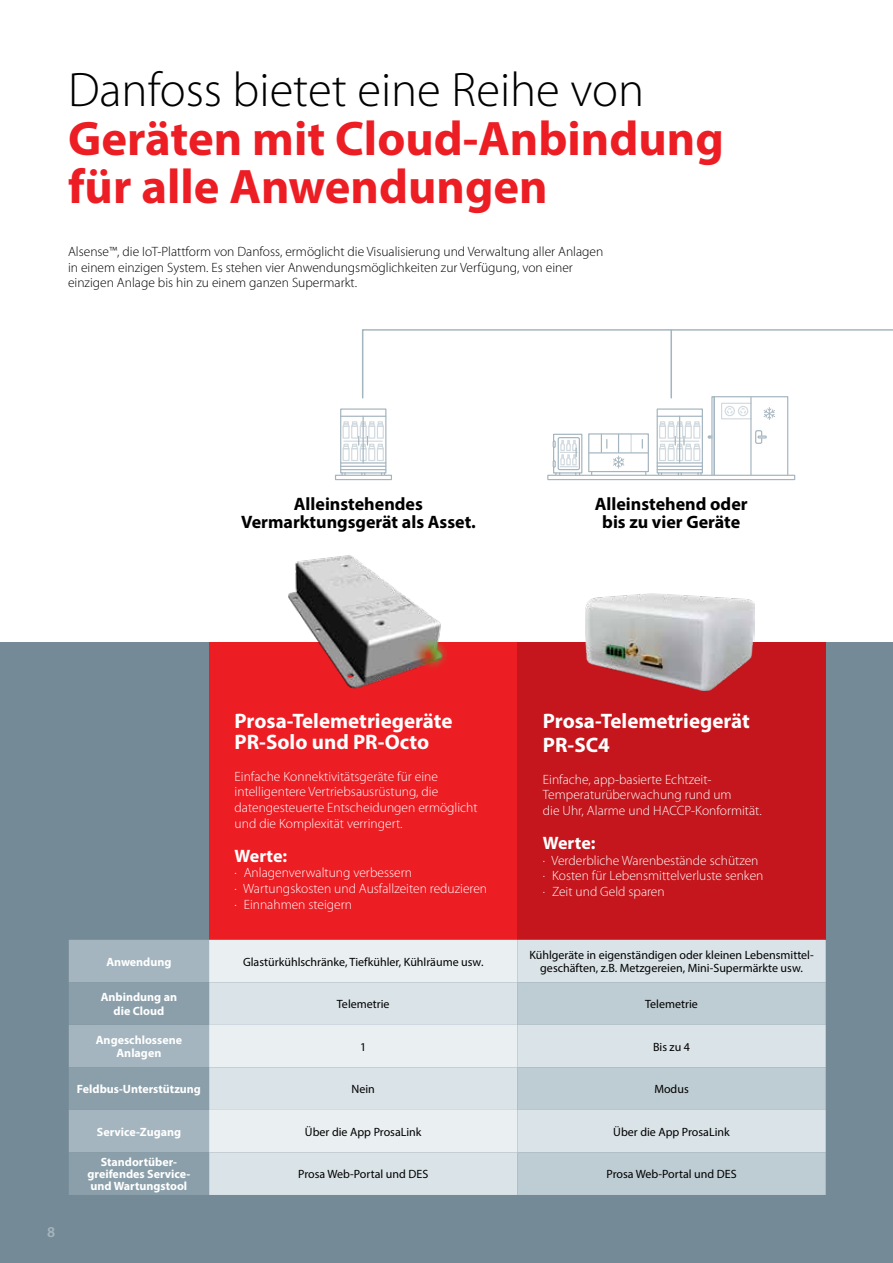
<style>
.page{position:relative;width:893px;height:1263px;background:#fff}
.page>*{position:absolute;margin:0;border:0;box-sizing:border-box;transform-origin:0 0}
.t1{font:700 48.75px/48.8px "Myriad Pro";color:#ed1d24}
.t2{font:300 48.75px "Myriad Pro";color:#000}
.t3{font:700 21px/21px "Myriad Pro";color:#fff}
.t4{font:700 18px/18px "Myriad Pro";color:#000;text-align:center}
.t5{font:700 18px "Myriad Pro";color:#fff}
.t6{font:600 15px "Myriad Pro";color:#a4b5bf}
.t7{font:300 13.5px/15.8px "Myriad Pro";color:#fff}
.t8{font:300 13.5px/15.8px "Myriad Pro";color:#000}
.t9{font:12px/13.5px "Myriad Pro";color:#000;text-align:center}
.t10{font:700 12px/13.5px "Myriad Pro";color:#fff;text-align:center}
</style>
<div class="page">
<div style="left:0;top:642px;width:893px;height:621px;background:#748a96"></div>
<div style="left:209px;top:642px;width:308px;height:298px;background:#ed1d24"></div>
<div style="left:517px;top:642px;width:309px;height:298px;background:#c4161c"></div>
<svg style="left:209px;top:940px;width:617px;height:255px;background:#e0e7eb"></svg>
<svg style="left:69px;top:940px;width:140px;height:255px;background:#97a9b4"></svg>
<svg style="left:517px;top:982px;width:309px;height:213px;background:#c8d4da"></svg>
<div style="left:588px;top:433px;width:61px;height:39px;border:1px solid #a4b5bf"></div>
<svg style="left:613px;top:434px;width:11px;height:35px"></svg>
<hr style="left:589px;top:452px;width:59px;height:1px;background:#a4b5bf">
<svg style="left:630px;top:434px;width:2px;height:18px"></svg>
<svg style="left:601px;top:434px;width:6px;height:18px"></svg>
<svg style="left:552px;top:433px;width:31px;height:42px"></svg>
<div style="left:659px;top:448px;width:7px;height:13px;border:1px solid #a4b5bf"></div>
<div style="left:668px;top:448px;width:7px;height:13px;border:1px solid #a4b5bf"></div>
<div style="left:676px;top:448px;width:7px;height:13px;border:1px solid #a4b5bf"></div>
<div style="left:685px;top:448px;width:7px;height:13px;border:1px solid #a4b5bf"></div>
<div style="left:693px;top:448px;width:7px;height:13px;border:1px solid #a4b5bf"></div>
<div style="left:659px;top:426px;width:7px;height:13px;border:1px solid #a4b5bf"></div>
<div style="left:668px;top:426px;width:7px;height:13px;border:1px solid #a4b5bf"></div>
<div style="left:676px;top:426px;width:7px;height:13px;border:1px solid #a4b5bf"></div>
<div style="left:685px;top:426px;width:7px;height:13px;border:1px solid #a4b5bf"></div>
<div style="left:693px;top:426px;width:7px;height:13px;border:1px solid #a4b5bf"></div>
<svg style="left:659px;top:421px;width:41px;height:7px"></svg>
<div style="left:657px;top:408px;width:46px;height:65px;border:1px solid #a4b5bf"></div>
<hr style="left:657px;top:416px;width:45px;height:1px;background:#a4b5bf">
<hr style="left:657px;top:462px;width:45px;height:1px;background:#a4b5bf">
<hr style="left:657px;top:466px;width:45px;height:1px;background:#a4b5bf">
<hr style="left:657px;top:469px;width:45px;height:1px;background:#a4b5bf">
<hr style="left:679px;top:416px;width:1px;height:47px;background:#a4b5bf">
<svg style="left:659px;top:436px;width:41px;height:14px"></svg>
<div style="left:714px;top:396px;width:74px;height:81px;border:1px solid #a4b5bf"></div>
<div style="left:721px;top:403px;width:30px;height:16px;border:1px solid #a4b5bf"></div>
<div style="left:724px;top:406px;width:11px;height:10px;border:1px solid #a4b5bf;border-radius:50%"></div>
<svg style="left:727px;top:408px;width:6px;height:6px"></svg>
<div style="left:738px;top:406px;width:10px;height:10px;border:1px solid #a4b5bf;border-radius:50%"></div>
<svg style="left:740px;top:408px;width:6px;height:6px"></svg>
<hr style="left:750px;top:397px;width:2px;height:78px;background:#a4b5bf">
<div style="left:755px;top:430px;width:7px;height:14px;border:1px solid #a4b5bf"></div>
<svg style="left:757px;top:435px;width:10px;height:3px"></svg>
<div style="left:711px;top:396px;width:4px;height:81px;border:1px solid #a4b5bf"></div>
<svg style="left:707px;top:435px;width:6px;height:4px"></svg>
<svg style="left:763px;top:407px;width:12px;height:13px"></svg>
<div style="left:547px;top:475px;width:248px;height:5px;border:1px solid #a4b5bf"></div>
<div style="left:343px;top:448px;width:7px;height:13px;border:1px solid #a4b5bf"></div>
<div style="left:351px;top:448px;width:7px;height:13px;border:1px solid #a4b5bf"></div>
<div style="left:360px;top:448px;width:7px;height:13px;border:1px solid #a4b5bf"></div>
<div style="left:368px;top:448px;width:7px;height:13px;border:1px solid #a4b5bf"></div>
<div style="left:377px;top:448px;width:7px;height:13px;border:1px solid #a4b5bf"></div>
<div style="left:343px;top:426px;width:7px;height:13px;border:1px solid #a4b5bf"></div>
<div style="left:351px;top:426px;width:7px;height:13px;border:1px solid #a4b5bf"></div>
<div style="left:360px;top:426px;width:7px;height:13px;border:1px solid #a4b5bf"></div>
<div style="left:368px;top:426px;width:7px;height:13px;border:1px solid #a4b5bf"></div>
<div style="left:377px;top:426px;width:7px;height:13px;border:1px solid #a4b5bf"></div>
<svg style="left:343px;top:421px;width:41px;height:7px"></svg>
<div style="left:340px;top:408px;width:46px;height:65px;border:1px solid #a4b5bf"></div>
<hr style="left:341px;top:416px;width:45px;height:1px;background:#a4b5bf">
<hr style="left:341px;top:462px;width:45px;height:1px;background:#a4b5bf">
<hr style="left:341px;top:466px;width:45px;height:1px;background:#a4b5bf">
<hr style="left:341px;top:469px;width:45px;height:1px;background:#a4b5bf">
<hr style="left:363px;top:416px;width:1px;height:47px;background:#a4b5bf">
<svg style="left:343px;top:436px;width:41px;height:14px"></svg>
<div style="left:335px;top:475px;width:57px;height:5px;border:1px solid #a4b5bf"></div>
<svg style="left:362px;top:329px;width:531px;height:70px"></svg>
<hr style="left:670px;top:330px;width:2px;height:68px;background:#a4b5bf">
<img style="left:288px;top:555px;width:159px;height:133px">
<img style="left:586px;top:594px;width:169px;height:96px">
<h1 class="t2" style="left:68px;top:63px;width:578px">Danfoss bietet eine Reihe von</h1>
<h1 class="t1" style="left:68px;top:112px;width:657px">Geräten mit Cloud-Anbindung für alle Anwendungen</h1>
<p class="t8" style="left:68px;top:244px;width:537px">Alsense™, die IoT-Plattform von Danfoss, ermöglicht die Visualisierung und Verwaltung aller Anlagen in einem einzigen System. Es stehen vier Anwendungsmöglichkeiten zur Verfügung, von einer einzigen Anlage bis hin zu einem ganzen Supermarkt.</p>
<h3 class="t4" style="left:241px;top:494px;width:236px">Alleinstehendes<br>Vermarktungsgerät als Asset.</h3>
<h3 class="t4" style="left:595px;top:494px;width:154px">Alleinstehend oder bis zu vier Geräte</h3>
<p class="t6" style="left:47px;top:1223px;width:10px">8</p>
<h2 class="t3" style="left:235px;top:710px;width:219px">Prosa-Telemetriegeräte<br>PR-Solo und PR-Octo</h2>
<p class="t7" style="left:235px;top:768px;width:245px">Einfache Konnektivitätsgeräte für eine intelligentere Vertriebsausrüstung, die datengesteuerte Entscheidungen ermöglicht und die Komplexität verringert.</p>
<h3 class="t5" style="left:235px;top:844px;width:54px">Werte:</h3>
<p class="t7" style="left:235px;top:865px;width:254px">· Anlagenverwaltung verbessern<br>· Wartungskosten und Ausfallzeiten reduzieren · Einnahmen steigern</p>
<h2 class="t3" style="left:543px;top:708px;width:208px;line-height:24px">Prosa-Telemetriegerät<br>PR-SC4</h2>
<p class="t7" style="left:543px;top:771px;width:220px">Einfache, app-basierte Echtzeit-<br>Temperaturüberwachung rund um<br>die Uhr, Alarme und HACCP-Konformität.</p>
<h3 class="t5" style="left:543px;top:831px;width:54px">Werte:</h3>
<p class="t7" style="left:543px;top:852px;width:222px">· Verderbliche Warenbestände schützen · Kosten für Lebensmittelverluste senken · Zeit und Geld sparen</p>
<p class="t10" style="left:106px;top:954px;width:67px">Anwendung</p>
<p class="t9" style="left:243px;top:954px;width:242px">Glastürkühlschränke, Tiefkühler, Kühlräume usw.</p>
<p class="t9" style="left:529px;top:948px;width:286px">Kühlgeräte in eigenständigen oder kleinen Lebensmittel&shy;geschäften, z.B. Metzgereien, Mini-Supermärkte usw.</p>
<p class="t10" style="left:101px;top:990px;width:78px">Anbindung an die Cloud</p>
<p class="t9" style="left:337px;top:997px;width:54px">Telemetrie</p>
<p class="t9" style="left:645px;top:997px;width:54px">Telemetrie</p>
<p class="t10" style="left:96px;top:1033px;width:88px">Angeschlossene<br>Anlagen</p>
<p class="t9" style="left:360px;top:1040px;width:8px">1</p>
<p class="t9" style="left:653px;top:1040px;width:39px">Bis zu 4</p>
<p class="t10" style="left:77px;top:1082px;width:126px">Feldbus-Unterstützung</p>
<p class="t9" style="left:352px;top:1082px;width:25px">Nein</p>
<p class="t9" style="left:654px;top:1082px;width:36px">Modus</p>
<p class="t10" style="left:97px;top:1124px;width:86px">Service-Zugang</p>
<p class="t9" style="left:305px;top:1125px;width:118px">Über die App ProsaLink</p>
<p class="t9" style="left:613px;top:1125px;width:118px">Über die App ProsaLink</p>
<p class="t10" style="left:88px;top:1156px;width:104px;line-height:12px">Standortüber&shy;greifendes Service&shy;und Wartungstool</p>
<p class="t9" style="left:298px;top:1167px;width:132px">Prosa Web-Portal und DES</p>
<p class="t9" style="left:606px;top:1167px;width:132px">Prosa Web-Portal und DES</p>
</div>
